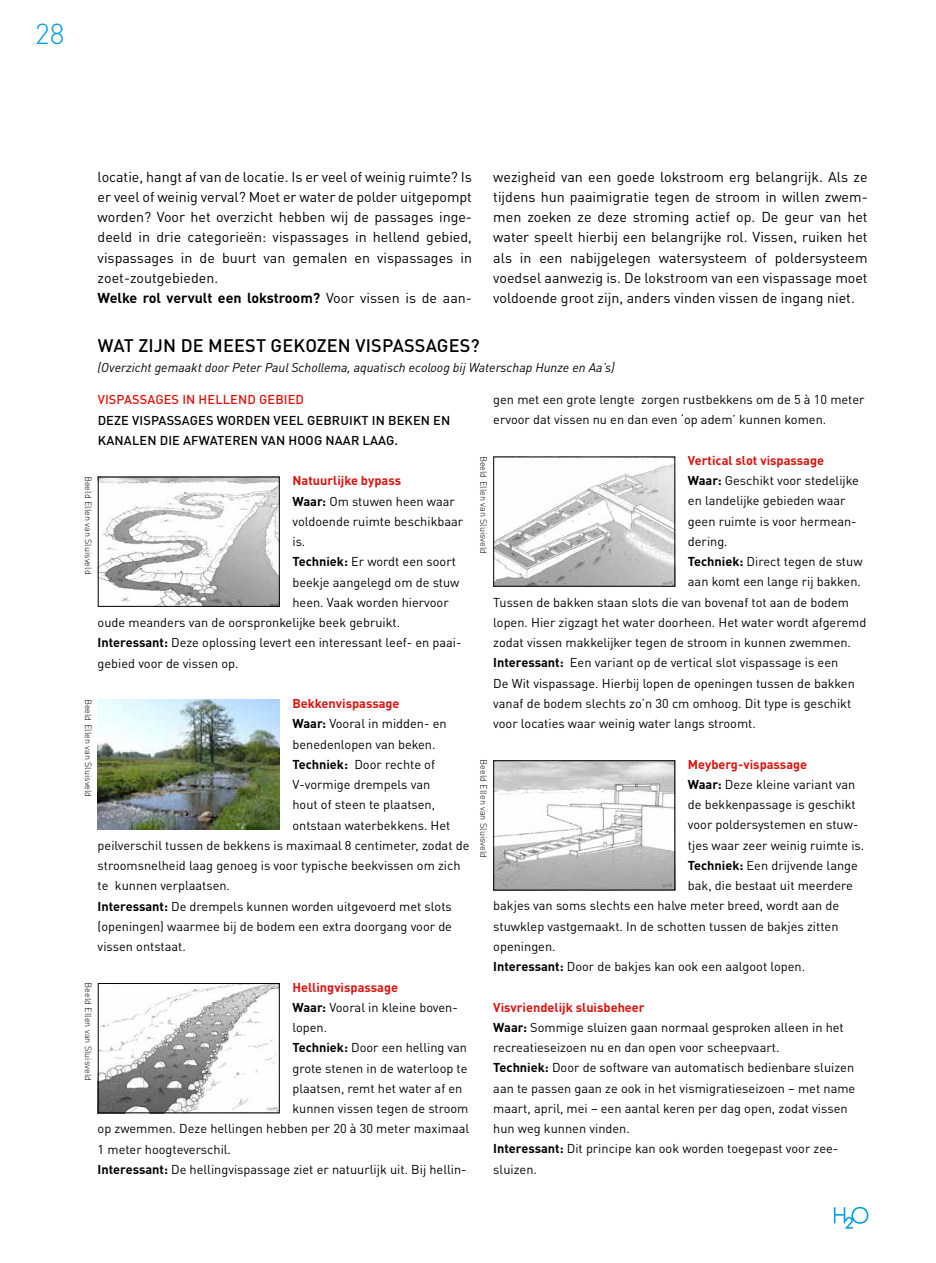
<style>
.page{position:relative;width:936px;height:1263px;background:#fff}
.page>*{position:absolute;margin:0;border:0;box-sizing:border-box;transform-origin:0 0}
.t1{font:300 28.5px "DIN Pro";color:#009ee3}
.t2{font:500 18px "DIN Pro";letter-spacing:.01em;color:#000}
.t3{font:14.25px/20.2px "DIN Pro";color:#000}
.t4{font:12.75px/20.2px "DIN Pro";color:#000}
.t5{font:700 12.75px "DIN Pro";color:#db130e}
.t6{font:italic 12.75px "DIN Pro";color:#000}
.t7{font:500 12.75px/20.2px "DIN Pro";letter-spacing:.01em;color:#000}
.t8{font:500 12.75px "DIN Pro";letter-spacing:.01em;color:#db130e}
.t9{font:300 9px "DIN Pro";color:#000}
.s1{font-weight:700}
.s2{font-weight:700;color:#db130e}
</style>
<div class="page">
<svg style="left:833px;top:1207px;width:35px;height:21px"></svg>
<img style="left:100px;top:479px;width:178px;height:126px">
<div style="left:98px;top:477px;width:182px;height:130px;border:1px solid #000"></div>
<img style="left:495px;top:459px;width:178px;height:126px">
<div style="left:493px;top:457px;width:182px;height:130px;border:1px solid #000"></div>
<img style="left:495px;top:762px;width:178px;height:126px">
<div style="left:493px;top:760px;width:182px;height:130px;border:1px solid #000"></div>
<img style="left:98px;top:700px;width:182px;height:130px">
<img style="left:100px;top:985px;width:178px;height:126px">
<div style="left:98px;top:983px;width:182px;height:130px;border:1px solid #000"></div>
<h1 class="t1" style="left:35px;top:12px;width:31px">28</h1>
<p class="t3" style="left:98px;top:165px;width:376px">locatie, hangt af van de locatie. Is er veel of weinig ruimte? Is er veel of weinig verval? Moet er water de polder uitgepompt worden? Voor het overzicht hebben wij de passages inge&shy;deeld in drie categorieën: vispassages in hellend gebied, vispassages in de buurt van gemalen en vispassages in zoet-zoutgebieden.<br><span class="s1">Welke rol vervult een lokstroom?</span> Voor vissen is de aan-</p>
<p class="t3" style="left:493px;top:165px;width:376px;text-align:justify">wezigheid van een goede lokstroom erg belangrijk. Als ze tijdens hun paaimigratie tegen de stroom in willen zwem&shy;men zoeken ze deze stroming actief op. De geur van het water speelt hierbij een belangrijke rol. Vissen, ruiken het als in een nabijgelegen watersysteem of poldersysteem voedsel aanwezig is. De lokstroom van een vispassage moet voldoende groot zijn, anders vinden vissen de ingang niet.</p>
<h2 class="t2" style="left:98px;top:331px;width:383px">WAT ZIJN DE MEEST GEKOZEN VISPASSAGES?</h2>
<p class="t6" style="left:98px;top:358px;width:518px">(Overzicht gemaakt door Peter Paul Schollema, aquatisch ecoloog bij Waterschap Hunze en Aa’s)</p>
<p class="t8" style="left:98px;top:389px;width:208px">VISPASSAGES IN HELLEND GEBIED</p>
<p class="t7" style="left:98px;top:408px;width:354px">DEZE VISPASSAGES WORDEN VEEL GEBRUIKT IN BEKEN EN<br>KANALEN DIE AFWATEREN VAN HOOG NAAR LAAG.</p>
<p class="t5" style="left:292px;top:470px;width:110px">Natuurlijke bypass</p>
<p class="t4" style="left:292px;top:490px;width:164px"><span class="s1">Waar:</span> Om stuwen heen waar</p>
<p class="t4" style="left:292px;top:510px;width:172px">voldoende ruimte beschikbaar</p>
<p class="t4" style="left:292px;top:530px;width:14px">is.</p>
<p class="t4" style="left:292px;top:550px;width:165px"><span class="s1">Techniek:</span> Er wordt een soort</p>
<p class="t4" style="left:292px;top:571px;width:168px">beekje aangelegd om de stuw</p>
<p class="t4" style="left:292px;top:591px;width:158px">heen. Vaak worden hiervoor</p>
<p class="t4" style="left:98px;top:611px;width:304px">oude meanders van de oorspronkelijke beek gebruikt.</p>
<p class="t4" style="left:98px;top:631px;width:365px"><span class="s1">Interessant:</span> Deze oplossing levert een interessant leef- en paai-</p>
<p class="t4" style="left:98px;top:652px;width:142px">gebied voor de vissen op.</p>
<p class="t5" style="left:292px;top:693px;width:109px">Bekkenvispassage</p>
<p class="t4" style="left:292px;top:712px;width:156px"><span class="s1">Waar:</span> Vooral in midden- en</p>
<p class="t4" style="left:292px;top:733px;width:145px">benedenlopen van beken.</p>
<p class="t4" style="left:292px;top:753px;width:144px"><span class="s1">Techniek:</span> Door rechte of</p>
<p class="t4" style="left:292px;top:773px;width:139px">V-vormige drempels van</p>
<p class="t4" style="left:292px;top:793px;width:144px">hout of steen te plaatsen,</p>
<p class="t4" style="left:292px;top:814px;width:159px">ontstaan waterbekkens. Het</p>
<p class="t4" style="left:98px;top:834px;width:373px">peilverschil tussen de bekkens is maximaal 8 centimeter, zodat de</p>
<p class="t4" style="left:98px;top:854px;width:364px">stroomsnelheid laag genoeg is voor typische beekvissen om zich</p>
<p class="t4" style="left:98px;top:874px;width:134px">te kunnen verplaatsen.</p>
<p class="t4" style="left:98px;top:895px;width:355px"><span class="s1">Interessant:</span> De drempels kunnen worden uitgevoerd met slots</p>
<p class="t4" style="left:98px;top:915px;width:356px">(openingen) waarmee bij de bodem een extra doorgang voor de</p>
<p class="t4" style="left:98px;top:935px;width:90px">vissen ontstaat.</p>
<p class="t5" style="left:292px;top:976px;width:107px">Hellingvispassage</p>
<p class="t4" style="left:292px;top:996px;width:167px"><span class="s1">Waar:</span> Vooral in kleine boven-</p>
<p class="t4" style="left:292px;top:1016px;width:36px">lopen.</p>
<p class="t4" style="left:292px;top:1036px;width:176px"><span class="s1">Techniek:</span> Door een helling van</p>
<p class="t4" style="left:292px;top:1056px;width:176px">grote stenen in de waterloop te</p>
<p class="t4" style="left:292px;top:1077px;width:171px">plaatsen, remt het water af en</p>
<p class="t4" style="left:292px;top:1097px;width:177px">kunnen vissen tegen de stroom</p>
<p class="t4" style="left:98px;top:1117px;width:373px">op zwemmen. Deze hellingen hebben per 20 à 30 meter maximaal</p>
<p class="t4" style="left:98px;top:1137px;width:135px">1 meter hoogteverschil.</p>
<p class="t4" style="left:98px;top:1158px;width:370px"><span class="s1">Interessant:</span> De hellingvispassage ziet er natuurlijk uit. Bij hellin-</p>
<p class="t9" style="left:95px;top:476px;width:100px;rotate:90deg">Beeld Ellen van Sluisveld</p>
<p class="t9" style="left:95px;top:698px;width:100px;rotate:90deg">Beeld Ellen van Sluisveld</p>
<p class="t9" style="left:95px;top:982px;width:100px;rotate:90deg">Beeld Ellen van Sluisveld</p>
<p class="t4" style="left:493px;top:388px;width:373px">gen met een grote lengte zorgen rustbekkens om de 5 à 10 meter ervoor dat vissen nu en dan even ‘op adem’ kunnen komen.</p>
<p class="t5" style="left:687px;top:450px;width:138px">Vertical slot vispassage</p>
<p class="t4" style="left:687px;top:469px;width:172px"><span class="s1">Waar:</span> Geschikt voor stedelijke</p>
<p class="t4" style="left:687px;top:489px;width:159px">en landelijke gebieden waar</p>
<p class="t4" style="left:687px;top:510px;width:170px">geen ruimte is voor hermean-</p>
<p class="t4" style="left:687px;top:530px;width:41px">dering.</p>
<p class="t4" style="left:687px;top:550px;width:176px"><span class="s1">Techniek:</span> Direct tegen de stuw</p>
<p class="t4" style="left:687px;top:570px;width:174px">aan komt een lange rij bakken.</p>
<p class="t4" style="left:493px;top:591px;width:357px">Tussen de bakken staan slots die van bovenaf tot aan de bodem</p>
<p class="t4" style="left:493px;top:611px;width:374px">lopen. Hier zigzagt het water doorheen. Het water wordt afgeremd</p>
<p class="t4" style="left:493px;top:631px;width:359px">zodat vissen makkelijker tegen de stroom in kunnen zwemmen.</p>
<p class="t4" style="left:493px;top:651px;width:346px"><span class="s1">Interessant:</span> Een variant op de vertical slot vispassage is een</p>
<p class="t4" style="left:493px;top:672px;width:363px">De Wit vispassage. Hierbij lopen de openingen tussen de bakken</p>
<p class="t4" style="left:493px;top:692px;width:359px">vanaf de bodem slechts zo’n 30 cm omhoog. Dit type is geschikt</p>
<p class="t4" style="left:493px;top:712px;width:264px">voor locaties waar weinig water langs stroomt.</p>
<p class="t5" style="left:687px;top:753px;width:121px">Meyberg-vispassage</p>
<p class="t4" style="left:687px;top:773px;width:169px"><span class="s1">Waar:</span> Deze kleine variant van</p>
<p class="t4" style="left:687px;top:793px;width:169px">de bekkenpassage is geschikt</p>
<p class="t4" style="left:687px;top:813px;width:172px">voor poldersystemen en stuw-</p>
<p class="t4" style="left:687px;top:834px;width:178px">tjes waar zeer weinig ruimte is.</p>
<p class="t4" style="left:687px;top:854px;width:171px"><span class="s1">Techniek:</span> Een drijvende lange</p>
<p class="t4" style="left:687px;top:874px;width:166px">bak, die bestaat uit meerdere</p>
<p class="t4" style="left:493px;top:894px;width:347px">bakjes van soms slechts een halve meter breed, wordt aan de</p>
<p class="t4" style="left:493px;top:915px;width:346px">stuwklep vastgemaakt. In de schotten tussen de bakjes zitten</p>
<p class="t4" style="left:493px;top:935px;width:64px">openingen.</p>
<p class="t4" style="left:493px;top:955px;width:313px"><span class="s1">Interessant:</span> Door de bakjes kan ook een aalgoot lopen.</p>
<p class="t4" style="left:493px;top:996px;width:363px"><span class="s2">Visvriendelijk sluisbeheer<br></span><span class="s1">Waar:</span> Sommige sluizen gaan normaal gesproken alleen in het recreatieseizoen nu en dan open voor scheepvaart.<br><span class="s1">Techniek:</span> Door de software van automatisch bedienbare sluizen aan te passen gaan ze ook in het vismigratieseizoen – met name maart, april, mei – een aantal keren per dag open, zodat vissen hun weg kunnen vinden.<br><span class="s1">Interessant:</span> Dit principe kan ook worden toegepast voor zee&shy;sluizen.</p>
<p class="t9" style="left:490px;top:455px;width:100px;rotate:90deg">Beeld Ellen van Sluisveld</p>
<p class="t9" style="left:490px;top:759px;width:100px;rotate:90deg">Beeld Ellen van Sluisveld</p>
</div>
